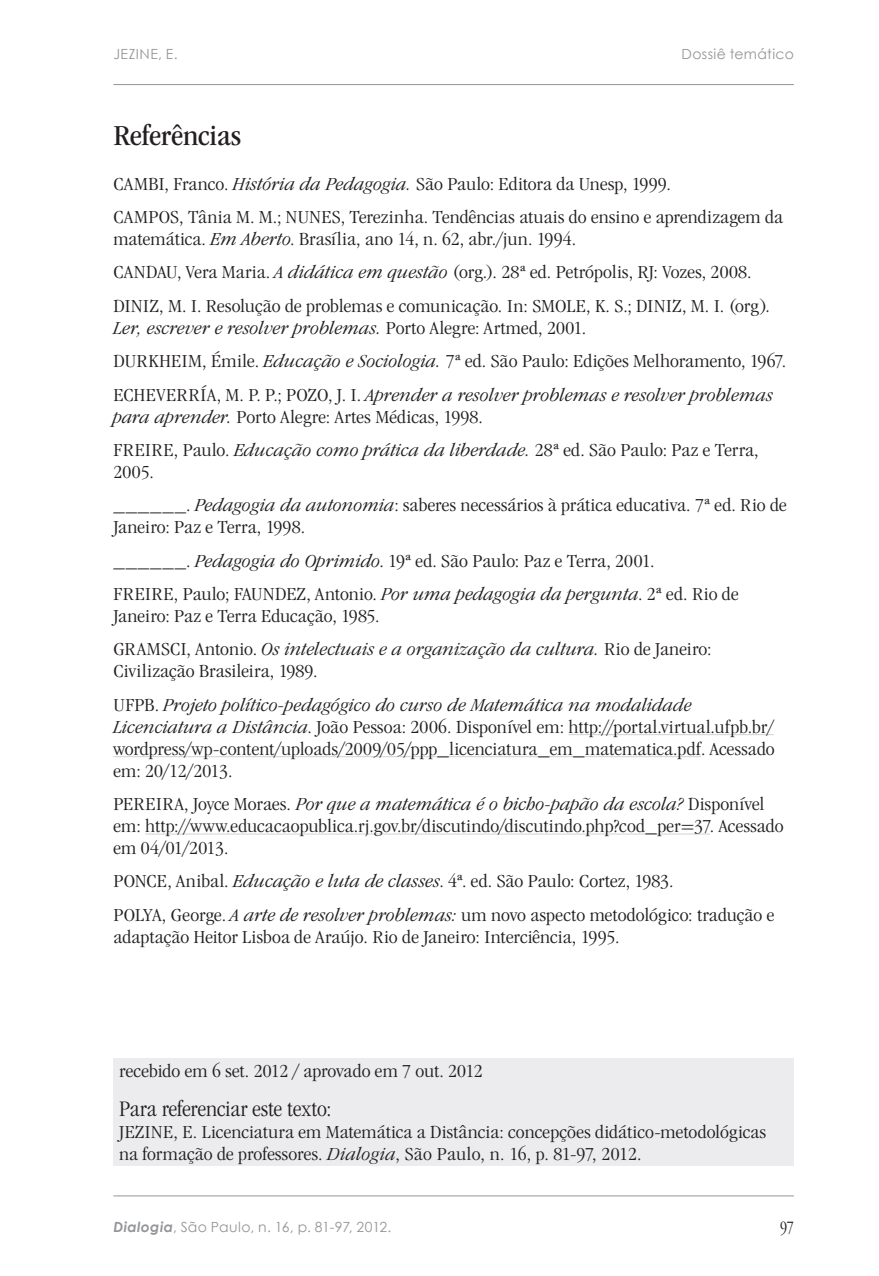
<style>
.page{position:relative;width:879px;height:1276px;background:#fff}
.page>*{position:absolute;margin:0;border:0;box-sizing:border-box;transform-origin:0 0}
.Di_Subtitulo{font:condensed 30px "ITC Garamond Std";letter-spacing:-.01em;color:#231f20;scale:1.1 1}
.Di_Tabela_-_titulo{font:300 condensed 23px "ITC Garamond Std";color:#231f20;scale:1.1 1}
.Di_Referencias{font:300 condensed 19px/22px "ITC Garamond Std";letter-spacing:.005em;color:#231f20;scale:1.2 1}
.t1{font:300 condensed 18px "ITC Garamond Std";color:#231f20}
.t2{font:14px "Century Gothic";letter-spacing:.025em;color:#939598}
.s1{font-style:italic}
.s2{font-weight:700;font-style:italic}
</style>
<div class="page">
<hr style="left:113px;top:1195px;width:681px;height:1px;background:#939598">
<hr style="left:113px;top:84px;width:681px;height:1px;background:#939598">
<hr style="left:568px;top:734px;width:206px;height:1px;background:#d1d2d4">
<hr style="left:113px;top:756px;width:588px;height:1px;background:#d1d2d4">
<hr style="left:145px;top:833px;width:565px;height:1px;background:#d1d2d4">
<div style="left:113px;top:1057px;width:681px;height:108px;background:#ececee"></div>
<p class="t2" style="left:113px;top:46px;width:66px">JEZINE, E.</p>
<p class="t2" style="left:681px;top:46px;width:114px">Dossiê temático</p>
<p class="Di_Subtitulo" style="left:113px;top:119px;width:118px">Referências</p>
<p class="Di_Referencias" style="left:113px;top:173px;width:466px">CAMBI, Franco. <span class="s1">História da Pedagogia.</span> São Paulo: Editora da Unesp, 1999.</p>
<p class="Di_Referencias" style="left:113px;top:206px;width:559px">CAMPOS, Tânia M. M.; NUNES, Terezinha. Tendências atuais do ensino e aprendizagem da matemática. <span class="s1">Em Aberto</span>. Brasília, ano 14, n. 62, abr./jun. 1994.</p>
<p class="Di_Referencias" style="left:113px;top:262px;width:533px">CANDAU, Vera Maria. <span class="s1">A didática em questão</span> (org.). 28ª ed. Petrópolis, RJ: Vozes, 2008.</p>
<p class="Di_Referencias" style="left:113px;top:295px;width:550px">DINIZ, M. I. Resolução de problemas e comunicação. In: SMOLE, K. S.; DINIZ, M. I. (org)<span class="s1">.<br>Ler, escrever e resolver problemas.</span> Porto Alegre: Artmed, 2001.</p>
<p class="Di_Referencias" style="left:113px;top:350px;width:562px">DURKHEIM, Émile. <span class="s1">Educação e Sociologia.</span> 7ª ed. São Paulo: Edições Melhoramento, 1967.</p>
<p class="Di_Referencias" style="left:113px;top:384px;width:551px">ECHEVERRÍA, M. P. P.; POZO, J. I. <span class="s1">Aprender a resolver problemas e resolver problemas para aprender.</span> Porto Alegre: Artes Médicas, 1998.</p>
<p class="Di_Referencias" style="left:113px;top:439px;width:539px">FREIRE, Paulo. <span class="s1">Educação como prática da liberdade.</span> 28ª ed. São Paulo: Paz e Terra,<br>2005.</p>
<p class="Di_Referencias" style="left:113px;top:494px;width:563px">______. <span class="s1">Pedagogia da autonomia</span>: saberes necessários à prática educativa. 7ª ed. Rio de<br>Janeiro: Paz e Terra, 1998.</p>
<p class="Di_Referencias" style="left:113px;top:550px;width:452px">______. <span class="s1">Pedagogia do Oprimido</span>. 19ª ed. São Paulo: Paz e Terra, 2001.</p>
<p class="Di_Referencias" style="left:113px;top:583px;width:522px">FREIRE, Paulo; FAUNDEZ, Antonio. <span class="s1">Por uma pedagogia da pergunta</span>. 2ª ed. Rio de<br>Janeiro: Paz e Terra Educação, 1985.</p>
<p class="Di_Referencias" style="left:113px;top:638px;width:500px">GRAMSCI, Antonio. <span class="s1">Os intelectuais e a organização da cultura.</span> Rio de Janeiro:<br>Civilização Brasileira, 1989.</p>
<p class="Di_Referencias" style="left:113px;top:694px;width:552px">UFPB. <span class="s1">Projeto político-pedagógico do curso de Matemática na modalidade Licenciatura a Distância</span>. João Pessoa: 2006. Disponível em: http://portal.virtual.ufpb.br/ wordpress/wp-content/uploads/2009/05/ppp_licenciatura_em_matematica.pdf. Acessado em: 20/12/2013.</p>
<p class="Di_Referencias" style="left:113px;top:793px;width:560px">PEREIRA, Joyce Moraes. <span class="s1">Por que a matemática é o bicho-papão da escola?</span> Disponível em: http://www.educacaopublica.rj.gov.br/discutindo/discutindo.php?cod_per=37. Acessado em 04/01/2013.</p>
<p class="Di_Referencias" style="left:113px;top:870px;width:468px">PONCE, Anibal. <span class="s1">Educação e luta de classes</span>. 4ª. ed. São Paulo: Cortez, 1983.</p>
<p class="Di_Referencias" style="left:113px;top:904px;width:552px">POLYA, George. <span class="s1">A arte de resolver problemas:</span> um novo aspecto metodológico: tradução e adaptação Heitor Lisboa de Araújo. Rio de Janeiro: Interciência, 1995.</p>
<p class="Di_Referencias" style="left:119px;top:1060px;width:305px">recebido em 6 set. 2012 / aprovado em 7 out. 2012</p>
<p class="Di_Tabela_-_titulo" style="left:119px;top:1095px;width:194px">Para referenciar este texto:</p>
<p class="Di_Referencias" style="left:119px;top:1120px;width:541px">JEZINE, E. Licenciatura em Matemática a Distância: concepções didático-metodológicas na formação de professores. <span class="s1">Dialogia</span>, São Paulo, n. 16, p. 81-97, 2012.</p>
<p class="t2" style="left:113px;top:1218px;width:279px"><span class="s2">Dialogia</span>, São Paulo, n. 16, p. 81-97, 2012.</p>
<p class="t1" style="left:780px;top:1217px;width:15px">97</p>
</div>
